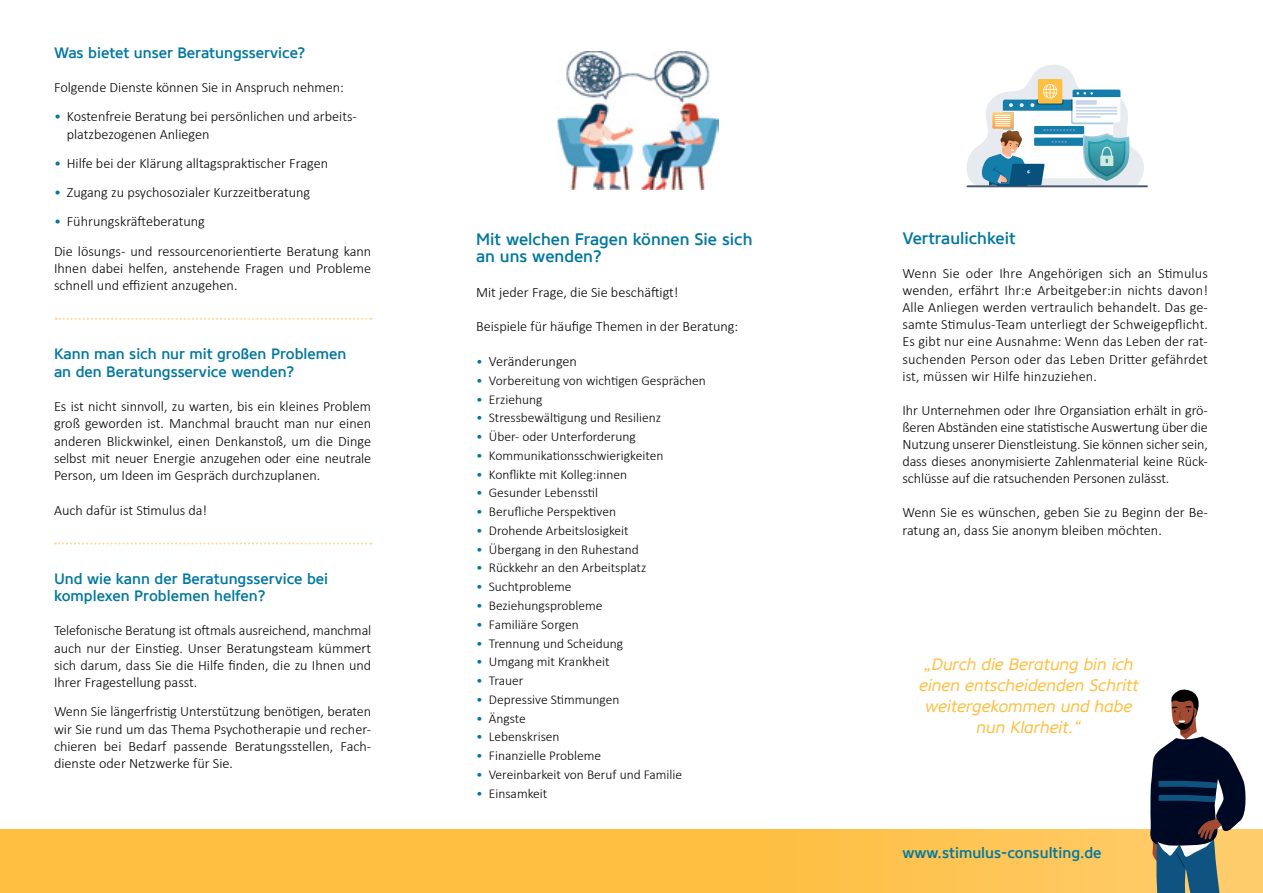
<style>
.page{position:relative;width:1263px;height:893px;background:#fff}
.page>*{position:absolute;margin:0;border:0;box-sizing:border-box;transform-origin:0 0}
.t1{font:italic 16.5px "Core Sans N45";color:#febf40}
.t2{font:500 16.5px "Core Sans N55";color:#00779f}
.t3{font:500 15px "Core Sans N55";color:#00779f}
.t4{font:300 14.25px/17.2px "Calibri";color:#000;text-align:justify}
.t5{font:300 13.5px "Calibri";color:#000}
.s1{color:#00779f}
.s2{font-size:13.5px;color:#00779f}
</style>
<div class="page">
<div style="left:0;top:829px;width:1263px;height:64px;background:linear-gradient(to right,#febc37,#fec65a)"></div>
<svg style="left:56px;top:318px;width:315px;height:2px"></svg>
<svg style="left:55px;top:543px;width:316px;height:2px"></svg>
<svg style="left:1150px;top:689px;width:97px;height:204px"></svg>
<hr style="left:966px;top:185px;width:182px;height:2px;background:#48586f">
<svg style="left:967px;top:65px;width:177px;height:120px"></svg>
<img style="left:557px;top:51px;width:162px;height:139px">
<p class="t3" style="left:54px;top:43px;width:253px">Was bietet unser Beratungsservice?</p>
<p class="t4" style="left:54px;top:79px;width:292px">Folgende Dienste können Sie in Anspruch nehmen:</p>
<p class="t4" style="left:67px;top:108px;width:292px;text-indent:-13px"><span class="s1">•</span> Kostenfreie Beratung bei persönlichen und arbeits&shy;platzbezogenen Anliegen</p>
<p class="t4" style="left:54px;top:154px;width:276px"><span class="s1">•</span> Hilfe bei der Klärung alltagspraktischer Fragen</p>
<p class="t4" style="left:54px;top:184px;width:258px"><span class="s1">•</span> Zugang zu psychosozialer Kurzzeitberatung</p>
<p class="t4" style="left:54px;top:213px;width:152px"><span class="s1">•</span> Führungskräfteberatung</p>
<p class="t4" style="left:54px;top:242px;width:319px">Die lösungs- und ressourcenorientierte Beratung kann Ihnen dabei helfen, anstehende Fragen und Probleme schnell und effizient anzugehen.</p>
<p class="t3" style="left:54px;top:344px;width:294px">Kann man sich nur mit großen Problemen</p>
<p class="t3" style="left:54px;top:361px;width:242px">an den Beratungsservice wenden?</p>
<p class="t4" style="left:54px;top:397px;width:319px">Es ist nicht sinnvoll, zu warten, bis ein kleines Problem groß geworden ist. Manchmal braucht man nur einen anderen Blickwinkel, einen Denkanstoß, um die Dinge selbst mit neuer Energie anzugehen oder eine neutrale Person, um Ideen im Gespräch durchzuplanen.</p>
<p class="t4" style="left:54px;top:501px;width:155px">Auch dafür ist Stimulus da!</p>
<p class="t3" style="left:54px;top:568px;width:276px">Und wie kann der Beratungsservice bei</p>
<p class="t3" style="left:54px;top:586px;width:213px">komplexen Problemen helfen?</p>
<p class="t4" style="left:54px;top:622px;width:319px">Telefonische Beratung ist oftmals ausreichend, manchmal auch nur der Einstieg. Unser Beratungsteam kümmert sich darum, dass Sie die Hilfe finden, die zu Ihnen und Ihrer Fragestellung passt.</p>
<p class="t4" style="left:54px;top:703px;width:319px">Wenn Sie längerfristig Unterstützung benötigen, beraten wir Sie rund um das Thema Psychotherapie und recher&shy;chieren bei Bedarf passende Beratungsstellen, Fach&shy;dienste oder Netzwerke für Sie.</p>
<p class="t2" style="left:476px;top:228px;width:278px">Mit welchen Fragen können Sie sich</p>
<p class="t2" style="left:476px;top:246px;width:127px">an uns wenden?</p>
<p class="t4" style="left:476px;top:283px;width:204px">Mit jeder Frage, die Sie beschäftigt!</p>
<p class="t4" style="left:476px;top:318px;width:264px">Beispiele für häufige Themen in der Beratung:</p>
<p class="t4" style="left:476px;top:353px;width:102px"><span class="s2">•</span> Veränderungen</p>
<p class="t5" style="left:476px;top:372px;width:231px"><span class="s1">•</span> Vorbereitung von wichtigen Gesprächen</p>
<p class="t5" style="left:476px;top:391px;width:68px"><span class="s1">•</span> Erziehung</p>
<p class="t5" style="left:476px;top:410px;width:187px"><span class="s1">•</span> Stressbewältigung und Resilienz</p>
<p class="t5" style="left:476px;top:428px;width:161px"><span class="s1">•</span> Über- oder Unterforderung</p>
<p class="t5" style="left:476px;top:447px;width:189px"><span class="s1">•</span> Kommunikationsschwierigkeiten</p>
<p class="t5" style="left:476px;top:466px;width:153px"><span class="s1">•</span> Konflikte mit Kolleg:innen</p>
<p class="t5" style="left:476px;top:485px;width:124px"><span class="s1">•</span> Gesunder Lebensstil</p>
<p class="t5" style="left:476px;top:503px;width:141px"><span class="s1">•</span> Berufliche Perspektiven</p>
<p class="t5" style="left:476px;top:522px;width:154px"><span class="s1">•</span> Drohende Arbeitslosigkeit</p>
<p class="t5" style="left:476px;top:541px;width:164px"><span class="s1">•</span> Übergang in den Ruhestand</p>
<p class="t5" style="left:476px;top:560px;width:172px"><span class="s1">•</span> Rückkehr an den Arbeitsplatz</p>
<p class="t5" style="left:476px;top:578px;width:97px"><span class="s1">•</span> Suchtprobleme</p>
<p class="t5" style="left:476px;top:597px;width:128px"><span class="s1">•</span> Beziehungsprobleme</p>
<p class="t5" style="left:476px;top:616px;width:104px"><span class="s1">•</span> Familiäre Sorgen</p>
<p class="t5" style="left:476px;top:635px;width:148px"><span class="s1">•</span> Trennung und Scheidung</p>
<p class="t5" style="left:476px;top:653px;width:135px"><span class="s1">•</span> Umgang mit Krankheit</p>
<p class="t5" style="left:476px;top:672px;width:49px"><span class="s1">•</span> Trauer</p>
<p class="t5" style="left:476px;top:691px;width:145px"><span class="s1">•</span> Depressive Stimmungen</p>
<p class="t5" style="left:476px;top:710px;width:51px"><span class="s1">•</span> Ängste</p>
<p class="t5" style="left:476px;top:728px;width:85px"><span class="s1">•</span> Lebenskrisen</p>
<p class="t5" style="left:476px;top:747px;width:127px"><span class="s1">•</span> Finanzielle Probleme</p>
<p class="t5" style="left:476px;top:766px;width:208px"><span class="s1">•</span> Vereinbarkeit von Beruf und Familie</p>
<p class="t5" style="left:476px;top:785px;width:73px"><span class="s1">•</span> Einsamkeit</p>
<p class="t2" style="left:902px;top:227px;width:115px">Vertraulichkeit</p>
<p class="t4" style="left:902px;top:265px;width:307px">Wenn Sie oder Ihre Angehörigen sich an Stimulus wenden, erfährt Ihr:e Arbeitgeber:in nichts davon!<br>Alle Anliegen werden vertraulich behandelt. Das ge&shy;samte Stimulus-Team unterliegt der Schweigepflicht.<br>Es gibt nur eine Ausnahme: Wenn das Leben der rat&shy;suchenden Person oder das Leben Dritter gefährdet ist, müssen wir Hilfe hinzuziehen.</p>
<p class="t4" style="left:902px;top:401px;width:307px">Ihr Unternehmen oder Ihre Organsiation erhält in grö&shy;ßeren Abständen eine statistische Auswertung über die Nutzung unserer Dienstleistung. Sie können sicher sein, dass dieses anonymisierte Zahlenmaterial keine Rück&shy;schlüsse auf die ratsuchenden Personen zulässt.</p>
<p class="t4" style="left:902px;top:504px;width:307px">Wenn Sie es wünschen, geben Sie zu Beginn der Be&shy;ratung an, dass Sie anonym bleiben möchten.</p>
<p class="t1" style="left:924px;top:653px;width:211px">„Durch die Beratung bin ich</p>
<p class="t1" style="left:919px;top:674px;width:221px">einen entscheidenden Schritt</p>
<p class="t1" style="left:925px;top:695px;width:209px">weitergekommen und habe</p>
<p class="t1" style="left:976px;top:716px;width:106px">nun Klarheit.“</p>
<p class="t3" style="left:902px;top:843px;width:201px">www.stimulus-consulting.de</p>
</div>
